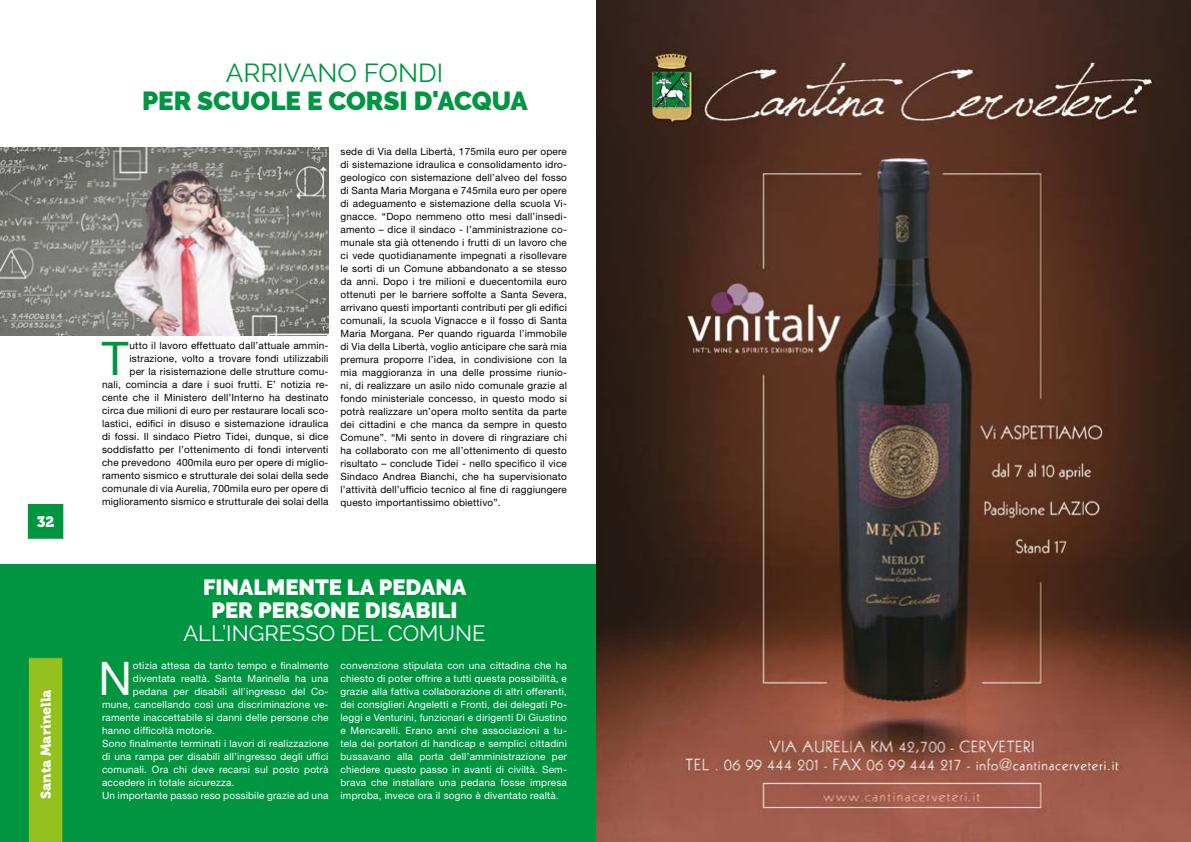
<style>
.page{position:relative;width:1191px;height:842px;background:#fff}
.page>*{position:absolute;margin:0;border:0;box-sizing:border-box;transform-origin:0 0}
.t1{font:46.4px "Helvetica Neue LT Std";color:#009641}
.t2{font:46.4px "Helvetica Neue LT Std";color:#fff}
.t3{font:900 26px "Raleway";color:#009641}
.t4{font:26px "Raleway";color:#009641}
.t5{font:900 22px/23px "Raleway";color:#fff;text-align:center}
.t6{font:22px "Raleway";color:#fff}
.t7{font:15px "Museo 900";color:#fff}
.t8{font:14px "Museo 900";color:#fff}
.t9{font:10px/13px "Helvetica Neue LT Std";letter-spacing:.02em;color:#000;text-align:right}
.t10{font:10px/13px "Helvetica Neue LT Std";letter-spacing:.02em;color:#fff;text-align:justify}
</style>
<div class="page">
<div style="left:0;top:564px;width:596px;height:278px;background:#009641"></div>
<img style="left:0;top:147px;width:329px;height:189px">
<img style="left:596px;top:0;width:595px;height:842px">
<div style="left:28px;top:505px;width:35px;height:33px;background:#009641"></div>
<div style="left:28px;top:504px;width:35px;height:35px;border:1px solid #009641"></div>
<div style="left:28px;top:657px;width:35px;height:185px;background:#95c11f"></div>
<h3 class="t7" style="left:37px;top:513px;width:19px">32</h3>
<h3 class="t8" style="left:38px;top:799px;width:111px;rotate:-90deg">Santa Marinella</h3>
<h2 class="t4" style="left:226px;top:58px;width:219px">ARRIVANO FONDI</h2>
<h2 class="t3" style="left:142px;top:86px;width:387px">PER SCUOLE E CORSI D'ACQUA</h2>
<p class="t9" style="left:102px;top:339px;width:228px">utto il lavoro effettuato dall’attuale ammin&shy;istrazione, volto a trovare fondi utilizzabili<br>per la risistemazione delle strutture comu-<br>nali, comincia a dare i suoi frutti. E’ notizia re&shy;cente che il Ministero dell’Interno ha destinato circa due milioni di euro per restaurare locali sco&shy;lastici, edifici in disuso e sistemazione idraulica di fossi. Il sindaco Pietro Tidei, dunque, si dice soddisfatto per l’ottenimento di fondi interventi che prevedono 400mila euro per opere di miglio&shy;ramento sismico e strutturale dei solai della sede comunale di via Aurelia, 700mila euro per opere di miglioramento sismico e strutturale dei solai della</p>
<h1 class="t1" style="left:102px;top:331px;width:28px">T</h1>
<p class="t9" style="left:340px;top:144px;width:228px;text-align:justify">sede di Via della Libertà, 175mila euro per opere di sistemazione idraulica e consolidamento idro&shy;geologico con sistemazione dell’alveo del fosso di Santa Maria Morgana e 745mila euro per opere di adeguamento e sistemazione della scuola Vi&shy;gnacce. “Dopo nemmeno otto mesi dall’insedi&shy;amento – dice il sindaco - l’amministrazione co&shy;munale sta già ottenendo i frutti di un lavoro che ci vede quotidianamente impegnati a risollevare le sorti di un Comune abbandonato a se stesso da anni. Dopo i tre milioni e duecentomila euro ottenuti per le barriere soffolte a Santa Severa, arrivano questi importanti contributi per gli edifici comunali, la scuola Vignacce e il fosso di Santa Maria Morgana. Per quando riguarda l’immobile di Via della Libertà, voglio anticipare che sarà mia premura proporre l’idea, in condivisione con la mia maggioranza in una delle prossime riunio&shy;ni, di realizzare un asilo nido comunale grazie al fondo ministeriale concesso, in questo modo si potrà realizzare un’opera molto sentita da parte dei cittadini e che manca da sempre in questo Comune”. “Mi sento in dovere di ringraziare chi ha collaborato con me all’ottenimento di questo risultato – conclude Tidei - nello specifico il vice Sindaco Andrea Bianchi, che ha supervisionato l’attività dell’ufficio tecnico al fine di raggiungere questo importantissimo obiettivo”.</p>
<h3 class="t5" style="left:203px;top:576px;width:265px">FINALMENTE LA PEDANA<br>PER PERSONE DISABILI</h3>
<h3 class="t6" style="left:183px;top:621px;width:304px">ALL’INGRESSO DEL COMUNE</h3>
<h1 class="t2" style="left:98px;top:650px;width:35px">N</h1>
<p class="t10" style="left:133px;top:658px;width:197px">otizia attesa da tanto tempo e finalmente</p>
<p class="t10" style="left:133px;top:671px;width:197px">diventata realtà. Santa Marinella ha una</p>
<p class="t10" style="left:133px;top:684px;width:197px">pedana per disabili all’ingresso del Co-</p>
<p class="t10" style="left:102px;top:697px;width:228px">mune, cancellando così una discriminazione ve-</p>
<p class="t10" style="left:102px;top:710px;width:228px">ramente inaccettabile si danni delle persone che</p>
<p class="t10" style="left:102px;top:723px;width:114px">hanno difficoltà motorie.</p>
<p class="t10" style="left:102px;top:736px;width:228px">Sono finalmente terminati i lavori di realizzazione</p>
<p class="t10" style="left:102px;top:749px;width:228px">di una rampa per disabili all’ingresso degli uffici</p>
<p class="t10" style="left:102px;top:762px;width:228px">comunali. Ora chi deve recarsi sul posto potrà</p>
<p class="t10" style="left:102px;top:775px;width:134px">accedere in totale sicurezza.</p>
<p class="t10" style="left:102px;top:788px;width:228px">Un importante passo reso possibile grazie ad una</p>
<p class="t10" style="left:340px;top:658px;width:228px">convenzione stipulata con una cittadina che ha chiesto di poter offrire a tutti questa possibilità, e grazie alla fattiva collaborazione di altri offerenti, dei consiglieri Angeletti e Fronti, dei delegati Po&shy;leggi e Venturini, funzionari e dirigenti Di Giustino e Mencarelli. Erano anni che associazioni a tu&shy;tela dei portatori di handicap e semplici cittadini bussavano alla porta dell’amministrazione per chiedere questo passo in avanti di civiltà. Sem&shy;brava che installare una pedana fosse impresa improba, invece ora il sogno è diventato realtà.</p>
</div>
